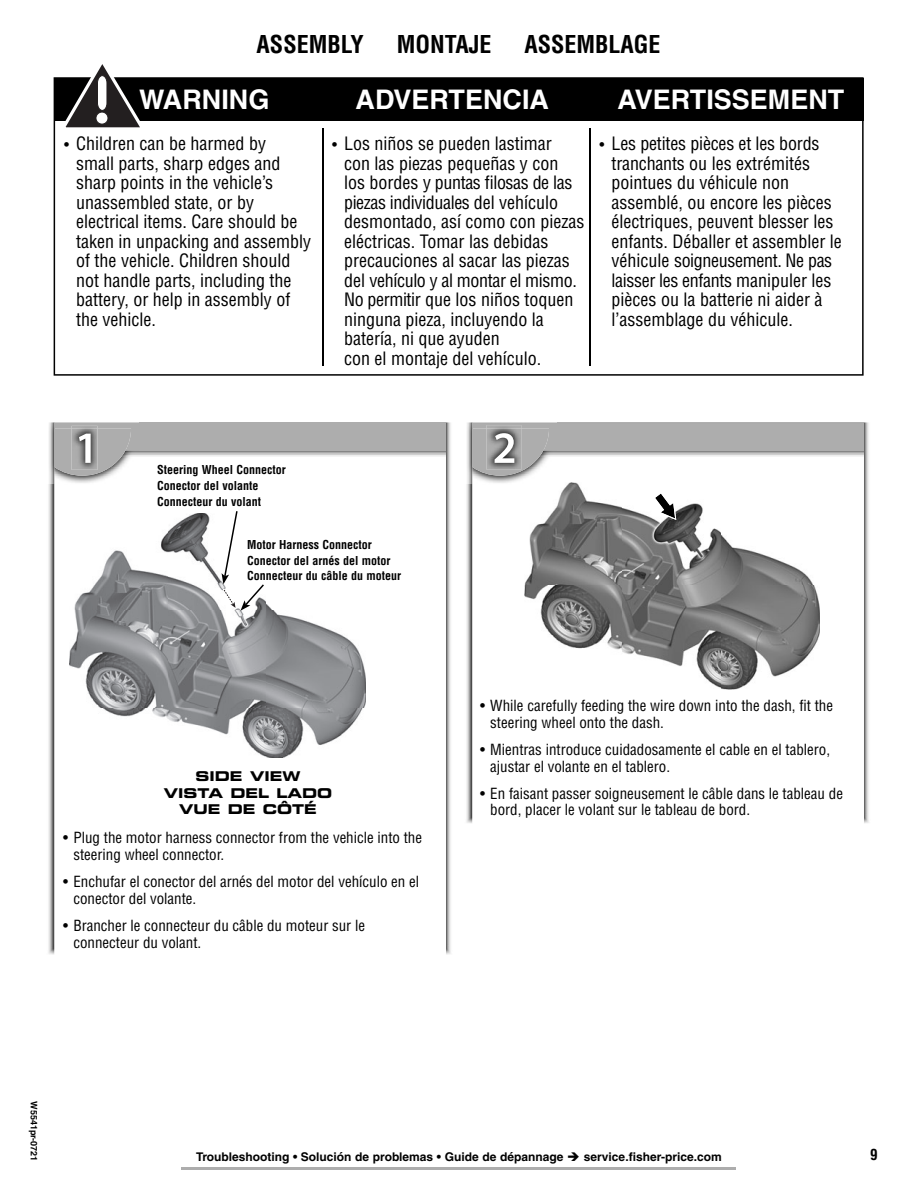
<style>
.page{position:relative;width:918px;height:1188px;background:#fff}
.page>*{position:absolute;margin:0;border:0;box-sizing:border-box;transform-origin:0 0}
.t1{font:700 27px "Helvetica LT Std";color:#fff}
.t2{font:700 condensed 24px "Helvetica LT Std";color:#000}
.t3{font:condensed 18px/19.5px "Helvetica LT Std";color:#000}
.t4{font:condensed 15px/16.5px "Helvetica LT Std";color:#000}
.t5{font:700 condensed 15px "Helvetica LT Std";color:#000}
.t6{font:13.5px/16.5px "Eurostile LT Std Bold Ex 2";color:#000;text-align:center}
.t7{font:700 condensed 12px/15.6px "Helvetica LT Std";color:#000}
.t8{font:700 12px "Helvetica LT Std";color:#000}
.t9{font:700 9px "Helvetica LT Std";color:#000}
.s1{font-size:15px}
</style>
<div class="page">
<hr style="left:182px;top:1167px;width:554px;height:3px;background:#adadad">
<svg style="left:54px;top:77px;width:810px;height:299px"></svg>
<hr style="left:322px;top:128px;width:2px;height:238px;background:#000">
<hr style="left:589px;top:128px;width:2px;height:238px;background:#000">
<div style="left:54px;top:78px;width:810px;height:42px;background:#000"></div>
<svg style="left:60px;top:64px;width:86px;height:67px"></svg>
<div style="left:96px;top:112px;width:12px;height:12px;background:#fff;border:1px solid #231f20;border-radius:50%"></div>
<img style="left:466px;top:422px;width:403px;height:401px">
<img style="left:472px;top:457px;width:392px;height:366px">
<img style="left:539px;top:450px;width:325px;height:7px">
<img style="left:466px;top:422px;width:6px;height:62px">
<img style="left:472px;top:457px;width:85px;height:27px">
<div style="left:472px;top:422px;width:392px;height:28px;background:#adadad"></div>
<img style="left:472px;top:439px;width:28px;height:37px">
<img style="left:487px;top:425px;width:34px;height:45px">
<img style="left:495px;top:433px;width:19px;height:30px">
<img style="left:48px;top:422px;width:403px;height:533px">
<img style="left:54px;top:457px;width:392px;height:498px">
<img style="left:121px;top:450px;width:325px;height:7px">
<img style="left:48px;top:422px;width:6px;height:62px">
<img style="left:54px;top:457px;width:85px;height:27px">
<div style="left:54px;top:422px;width:392px;height:28px;background:#adadad"></div>
<img style="left:54px;top:439px;width:28px;height:37px">
<img style="left:72px;top:426px;width:26px;height:44px">
<img style="left:79px;top:434px;width:12px;height:29px">
<img style="left:70px;top:513px;width:295px;height:245px">
<img style="left:524px;top:482px;width:296px;height:207px">
<img style="left:524px;top:482px;width:33px;height:2px">
<img style="left:654px;top:492px;width:22px;height:28px">
<svg style="left:221px;top:511px;width:43px;height:100px"></svg>
<h2 class="t2" style="left:257px;top:36px;width:109px">ASSEMBLY</h2>
<h2 class="t2" style="left:397px;top:36px;width:96px">MONTAJE</h2>
<h2 class="t2" style="left:525px;top:36px;width:138px">ASSEMBLAGE</h2>
<h1 class="t1" style="left:139px;top:90px;width:132px">WARNING</h1>
<h1 class="t1" style="left:356px;top:90px;width:195px">ADVERTENCIA</h1>
<h1 class="t1" style="left:618px;top:90px;width:228px">AVERTISSEMENT</h1>
<p class="t3" style="left:76px;top:135px;width:236px;text-indent:-12px"><span class="s1">•</span> Children can be harmed by<br>small parts, sharp edges and sharp points in the vehicle’s unassembled state, or by electrical items. Care should be taken in unpacking and assembly of the vehicle. Children should not handle parts, including the battery, or help in assembly of the vehicle.</p>
<p class="t3" style="left:612px;top:135px;width:232px;text-indent:-12px"><span class="s1">•</span> Les petites pièces et les bords tranchants ou les extrémités pointues du véhicule non assemblé, ou encore les pièces électriques, peuvent blesser les enfants. Déballer et assembler le véhicule soigneusement. Ne pas laisser les enfants manipuler les pièces ou la batterie ni aider à l’assemblage du véhicule.</p>
<p class="t3" style="left:344px;top:135px;width:242px;text-indent:-12px"><span class="s1">•</span> Los niños se pueden lastimar<br>con las piezas pequeñas y con<br>los bordes y puntas filosas de las piezas individuales del vehículo desmontado, así como con piezas eléctricas. Tomar las debidas precauciones al sacar las piezas del vehículo y al montar el mismo.<br>No permitir que los niños toquen ninguna pieza, incluyendo la batería, ni que ayuden<br>con el montaje del vehículo.</p>
<p class="t7" style="left:157px;top:463px;width:130px">Steering Wheel Connector<br>Conector del volante<br>Connecteur du volant</p>
<p class="t7" style="left:247px;top:538px;width:155px">Motor Harness Connector<br>Conector del arnés del motor<br>Connecteur du câble du moteur</p>
<p class="t6" style="left:164px;top:769px;width:170px">SIDE VIEW<br>VISTA DEL LADO<br>VUE DE CÔTÉ</p>
<p class="t4" style="left:73px;top:831px;width:350px;text-indent:-10px">• Plug the motor harness connector from the vehicle into the steering wheel connector.</p>
<p class="t4" style="left:73px;top:875px;width:347px;text-indent:-10px">• Enchufar el conector del arnés del motor del vehículo en el conector del volante.</p>
<p class="t4" style="left:73px;top:919px;width:293px;text-indent:-10px">• Brancher le connecteur du câble du moteur sur le connecteur du volant.</p>
<p class="t4" style="left:490px;top:699px;width:344px;text-indent:-10px">• While carefully feeding the wire down into the dash, fit the steering wheel onto the dash.</p>
<p class="t4" style="left:490px;top:743px;width:341px;text-indent:-10px">• Mientras introduce cuidadosamente el cable en el tablero, ajustar el volante en el tablero.</p>
<p class="t4" style="left:490px;top:787px;width:354px;text-indent:-10px">• En faisant passer soigneusement le câble dans le tableau de bord, placer le volant sur le tableau de bord.</p>
<p class="t9" style="left:37px;top:1101px;width:62px;rotate:90deg">W5541pr-0721</p>
<p class="t8" style="left:196px;top:1153px;width:369px">Troubleshooting • Solución de problemas • Guide de dépannage</p>
<p class="t8" style="left:584px;top:1153px;width:140px">service.fisher-price.com</p>
<p class="t5" style="left:870px;top:1150px;width:9px">9</p>
</div>
